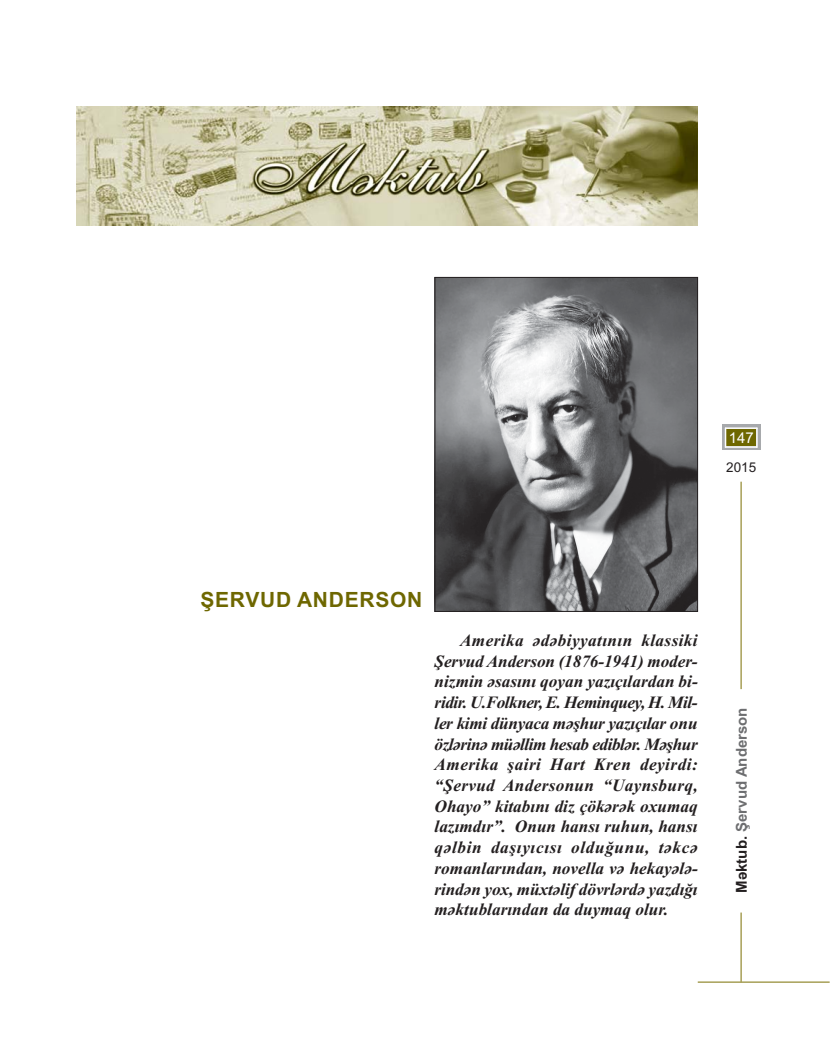
<style>
.page{position:relative;width:830px;height:1064px;background:#fff}
.page>*{position:absolute;margin:0;border:0;box-sizing:border-box;transform-origin:0 0}
.t1{font:700 21px "Arial";letter-spacing:.035em;color:#6e6700}
.t2{font:italic 700 17.25px/20.7px "Times New Roman";color:#231f20;text-align:justify}
.t3{font:700 15px "Arial";color:#6d6e70}
.t4{font:14.85px "Arial";color:#fff}
.t5{font:13.5px "Arial";color:#231f20}
.s1{color:#231f20}
</style>
<div class="page">
<svg style="left:722px;top:425px;width:38px;height:25px"></svg>
<div style="left:726px;top:429px;width:29px;height:17px;background:#6e6700"></div>
<hr style="left:697px;top:981px;width:132px;height:1px;background:#a79f57">
<hr style="left:740px;top:912px;width:1px;height:70px;background:#a79f57">
<hr style="left:740px;top:481px;width:1px;height:208px;background:#a79f57">
<hr style="left:725px;top:427px;width:32px;height:2px;background:#fff">
<hr style="left:724px;top:446px;width:33px;height:2px;background:#fff">
<hr style="left:724px;top:427px;width:2px;height:20px;background:#fff">
<svg style="left:756px;top:427px;width:1px;height:19px"></svg>
<img style="left:77px;top:107px;width:620px;height:119px">
<img style="left:437px;top:279px;width:258px;height:330px">
<div style="left:435px;top:277px;width:262px;height:334px;border:1px solid #231f20"></div>
<p class="t4" style="left:728px;top:432px;width:26px">147</p>
<p class="t5" style="left:726px;top:462px;width:32px">2015</p>
<p class="t1" style="left:200px;top:592px;width:223px">ŞERVUD ANDERSON</p>
<p class="t2" style="left:434px;top:631px;width:265px;text-indent:26px">Amerika әdәbiyyatının klassiki Şervud Anderson (1876-1941) mo der - niz min әsasını qoyan yazıçılardan bi - ri dir. U.Folkner, E. Heminquey, H. Mil - ler kimi dünyaca mәşhur yazıçılar onu özlәrinә müәllim hesab ediblәr. Mәşhur Amerika şairi Hart Kren deyirdi: “Şervud Andersonun “Uaynsburq, Ohayo” kitabını diz çökәrәk oxumaq lazımdır”. Onun hansı ruhun, hansı qәlbin daşıyıcısı olduğunu, tәkcә romanlarından, novella vә hekayәlә - rin dәn yox, müxtәlif dövrlәrdә yazdığı mәktublarından da duymaq olur.</p>
<p class="t3" style="left:736px;top:892px;width:187px;rotate:-90deg"><span class="s1">Mәktub.</span> Şervud Anderson</p>
</div>
